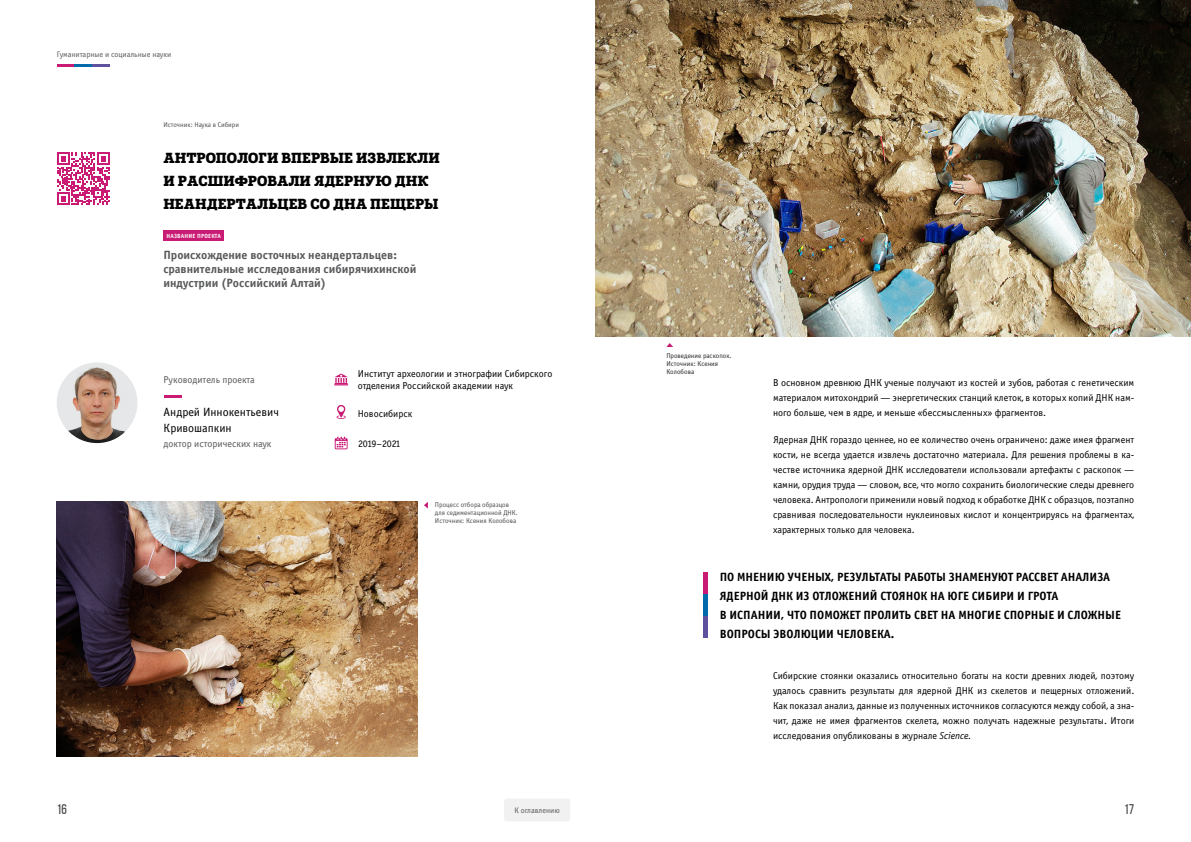
<style>
.page{position:relative;width:1191px;height:842px;background:#fff}
.page>*{position:absolute;margin:0;border:0;box-sizing:border-box;transform-origin:0 0}
.t1{font:14px/23px "Posterizer KG";color:#000}
.t2{font:14px "Bebas Neue";color:#414042}
.t3{font:12px/19px "Officina Sans Bold C";color:#000}
.t4{font:12px/14.4px "Officina Sans Bold C";color:#58595b}
.t5{font:12px/16px "Officina Sans Book C";color:#000}
.t6{font:10px/15px "Officina Sans Book C";color:#000;text-align:justify}
.t7{font:10px "Officina Sans Book C";color:#58595b}
.t8{font:10px "Officina Sans Book C";letter-spacing:-.05em;color:#000}
.t9{font:8px "Officina Sans Book C";color:#58595b}
.t10{font:7px/8px "Officina Sans Book C";color:#4d4d4f}
.t11{font:7px/8px "Officina Sans Book C";color:#292829}
.t12{font:6px "Officina Sans Bold C";letter-spacing:.025em;color:#fff}
.s1{font-style:italic}
</style>
<div class="page">
<svg style="left:57px;top:65px;width:53px;height:2px"></svg>
<div style="left:504px;top:799px;width:66px;height:22px;background:#f1f1f2;border-radius:3px"></div>
<img style="left:595px;top:0;width:596px;height:336px">
<svg style="left:335px;top:437px;width:12px;height:12px"></svg>
<img style="left:57px;top:362px;width:80px;height:81px">
<svg style="left:334px;top:374px;width:14px;height:11px"></svg>
<svg style="left:336px;top:405px;width:10px;height:14px"></svg>
<img style="left:57px;top:501px;width:361px;height:256px">
<div style="left:164px;top:231px;width:60px;height:10px;background:#c91a74"></div>
<svg style="left:666px;top:343px;width:7px;height:4px"></svg>
<svg style="left:424px;top:502px;width:4px;height:7px"></svg>
<svg style="left:164px;top:395px;width:18px;height:2px"></svg>
<hr style="left:703px;top:572px;width:4px;height:22px;background:#c91a74">
<hr style="left:703px;top:594px;width:4px;height:22px;background:#006aaa">
<hr style="left:703px;top:616px;width:4px;height:22px;background:#5f519d">
<svg style="left:57px;top:152px;width:53px;height:53px"></svg>
<p class="t9" style="left:57px;top:50px;width:116px">Гуманитарные и социальные науки</p>
<p class="t10" style="left:163px;top:121px;width:77px">Источник: Наука в Сибири</p>
<h1 class="t1" style="left:163px;top:146px;width:278px">АНТРОПОЛОГИ ВПЕРВЫЕ ИЗВЛЕКЛИ<br>И РАСШИФРОВАЛИ ЯДЕРНУЮ ДНК<br>НЕАНДЕРТАЛЬЦЕВ СО ДНА ПЕЩЕРЫ</h1>
<p class="t12" style="left:166px;top:233px;width:56px">НАЗВАНИЕ ПРОЕКТА</p>
<p class="t4" style="left:163px;top:248px;width:255px">Происхождение восточных неандертальцев: сравнительные исследования сибирячихинской индустрии (Российский Алтай)</p>
<p class="t11" style="left:666px;top:351px;width:67px">Проведение раскопок.<br>Источник: Ксения<br>Колобова</p>
<p class="t6" style="left:358px;top:368px;width:196px;line-height:12px">Институт археологии и этнографии Сибирского отделения Российской академии наук</p>
<p class="t6" style="left:358px;top:407px;width:56px">Новосибирск</p>
<p class="t8" style="left:358px;top:438px;width:44px">2019–2021</p>
<p class="t7" style="left:164px;top:374px;width:93px">Руководитель проекта</p>
<p class="t6" style="left:773px;top:376px;width:363px">В основном древнюю ДНК ученые получают из костей и зубов, работая с генетическим материалом митохондрий — энергетических станций клеток, в которых копий ДНК нам&shy;ного больше, чем в ядре, и меньше «бессмысленных» фрагментов.</p>
<p class="t6" style="left:773px;top:432px;width:363px">Ядерная ДНК гораздо ценнее, но ее количество очень ограничено: даже имея фрагмент кости, не всегда удается извлечь достаточно материала. Для решения проблемы в ка&shy;честве источника ядерной ДНК исследователи использовали артефакты с раскопок — камни, орудия труда — словом, все, что могло сохранить биологические следы древнего человека. Антропологи применили новый подход к обработке ДНК с образцов, поэтапно сравнивая последовательности нуклеиновых кислот и концентрируясь на фрагментах, характерных только для человека.</p>
<p class="t5" style="left:164px;top:404px;width:117px">Андрей Иннокентьевич<br>Кривошапкин</p>
<p class="t7" style="left:164px;top:438px;width:109px">доктор исторических наук</p>
<p class="t10" style="left:435px;top:501px;width:84px">Процесс отбора образцов для седиментационной ДНК.<br>Источник: Ксения Колобова</p>
<p class="t3" style="left:719px;top:567px;width:403px">ПО МНЕНИЮ УЧЕНЫХ, РЕЗУЛЬТАТЫ РАБОТЫ ЗНАМЕНУЮТ РАССВЕТ АНАЛИЗА ЯДЕРНОЙ ДНК ИЗ ОТЛОЖЕНИЙ СТОЯНОК НА ЮГЕ СИБИРИ И ГРОТА<br>В ИСПАНИИ, ЧТО ПОМОЖЕТ ПРОЛИТЬ СВЕТ НА МНОГИЕ СПОРНЫЕ И СЛОЖНЫЕ ВОПРОСЫ ЭВОЛЮЦИИ ЧЕЛОВЕКА.</p>
<p class="t6" style="left:773px;top:668px;width:363px">Сибирские стоянки оказались относительно богаты на кости древних людей, поэтому удалось сравнить результаты для ядерной ДНК из скелетов и пещерных отложений.<br>Как показал анализ, данные из полученных источников согласуются между собой, а зна&shy;чит, даже не имея фрагментов скелета, можно получать надежные результаты. Итоги исследования опубликованы в журнале <span class="s1">Science.</span></p>
<h1 class="t2" style="left:57px;top:802px;width:12px">16</h1>
<p class="t9" style="left:514px;top:806px;width:47px">К оглавлению</p>
<h1 class="t2" style="left:1124px;top:802px;width:12px">17</h1>
</div>
